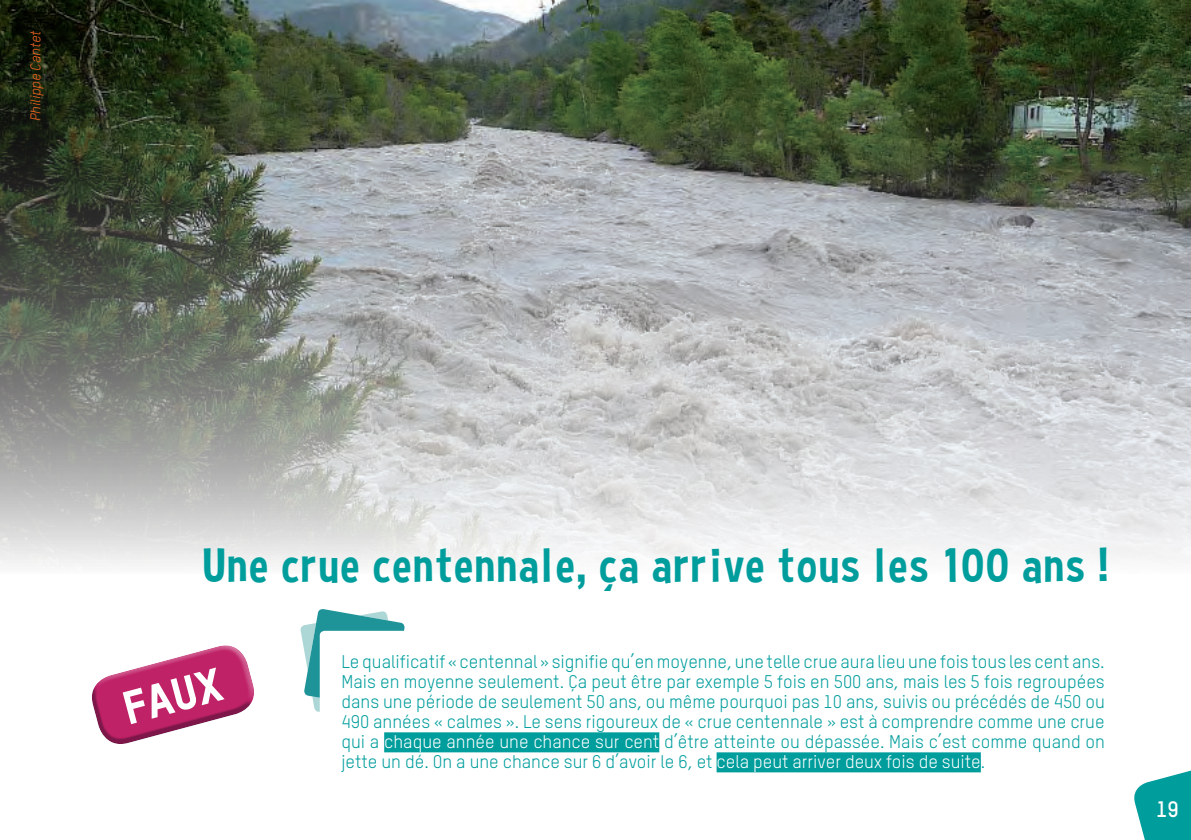
<style>
.page{position:relative;width:1191px;height:840px;background:#fff}
.page>*{position:absolute;margin:0;border:0;box-sizing:border-box;transform-origin:0 0}
.t1{font:48px "Curse Casual";letter-spacing:.04em;color:#009d9d}
.t2{font:46px "TSTAR Headline";color:#fff}
.t3{font:700 22px "TSTAR";color:#fff}
.t4{font:18px/20px "TSTAR";color:#009d9d;text-align:justify}
.t5{font:italic 14px "TSTAR";color:#f36421}
.s1{color:#fff}
</style>
<div class="page">
<img style="left:0;top:0;width:1191px;height:565px">
<div style="left:384px;top:732px;width:275px;height:20px;background:#009d9d"></div>
<div style="left:716px;top:752px;width:264px;height:20px;background:#009d9d"></div>
<svg style="left:92px;top:645px;width:162px;height:99px"></svg>
<svg style="left:300px;top:609px;width:104px;height:102px"></svg>
<svg style="left:1134px;top:770px;width:57px;height:69px"></svg>
<div style="left:1156px;top:799px;width:35px;height:31px;background:#009d9d"></div>
<p class="t5" style="left:27px;top:121px;width:92px;rotate:-90deg">Philippe Cantet</p>
<h1 class="t1" style="left:203px;top:537px;width:906px">Une crue centennale, ça arrive tous les 100 ans !</h1>
<h2 class="t2" style="left:116px;top:681px;width:102px;rotate:-15deg">faux</h2>
<p class="t4" style="left:341px;top:651px;width:765px">Le qualificatif « centennal » signifie qu’en moyenne, une telle crue aura lieu une fois tous les cent ans.<br>Mais en moyenne seulement. Ça peut être par exemple 5 fois en 500 ans, mais les 5 fois regroupées dans une période de seulement 50 ans, ou même pourquoi pas 10 ans, suivis ou précédés de 450 ou 490 années « calmes ». Le sens rigoureux de « crue centennale » est à comprendre comme une crue qui a <span class="s1">chaque année une chance sur cent</span> d’être atteinte ou dépassée. Mais c’est comme quand on jette un dé. On a une chance sur 6 d’avoir le 6, et <span class="s1">cela peut arriver deux fois de suite</span>.</p>
<p class="t3" style="left:1156px;top:795px;width:24px">19</p>
</div>
